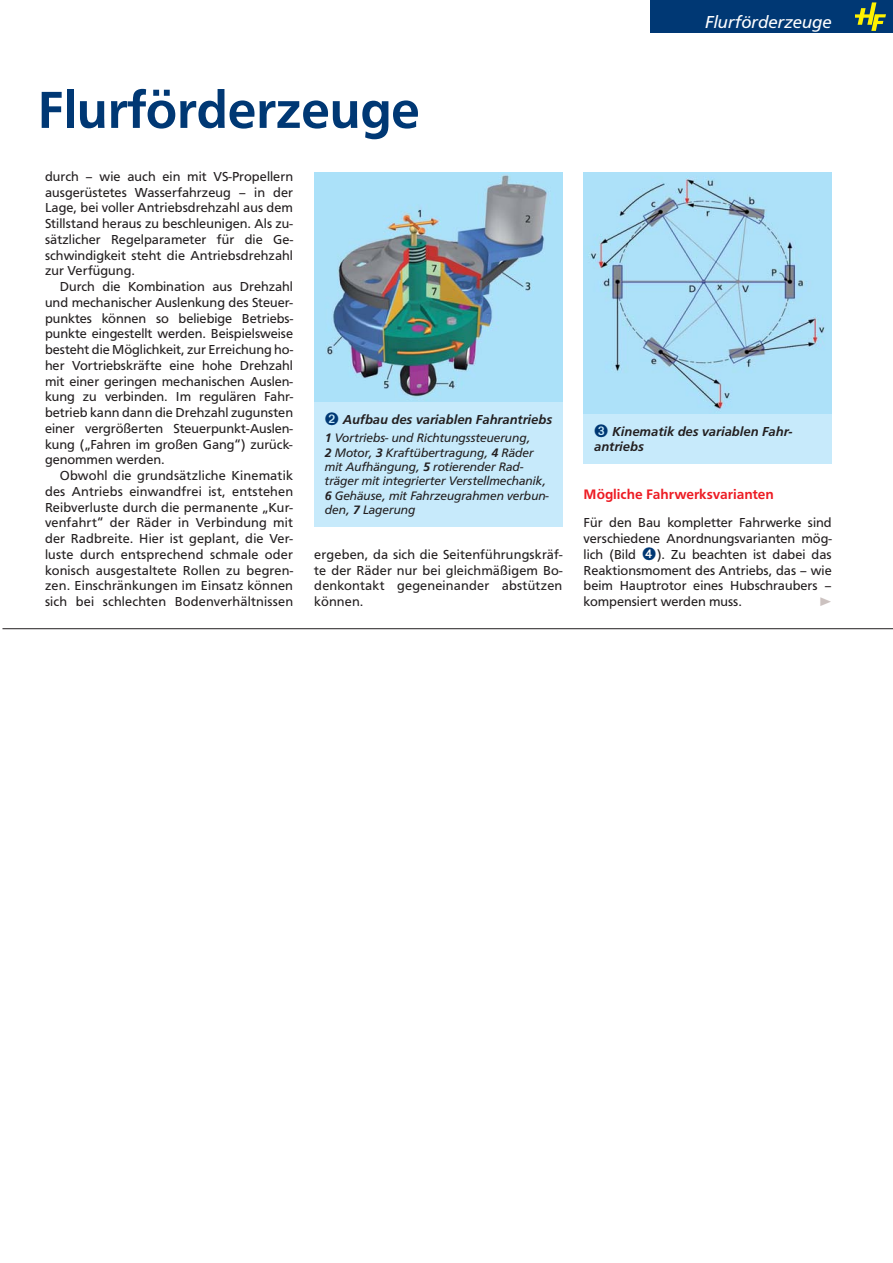
<style>
.page{position:relative;width:893px;height:1263px;background:#fff}
.page>*{position:absolute;margin:0;border:0;box-sizing:border-box;transform-origin:0 0}
.t1{font:500 54px "Frutus T";letter-spacing:-.01em;color:#003874}
.t2{font:italic 18px "Frutus T";color:#fff}
.t3{font:500 14.25px "Frutus T";color:#ed1c24}
.t4{font:13.5px/15.8px "Frutus T";letter-spacing:.005em;color:#231f20;text-align:justify}
.t5{font:italic 500 13.5px/15px "Frutus T";color:#231f20}
.t6{font:italic 12.75px/14.2px "Frutus T";color:#231f20}
.t7{font:12px "Mathematical Pi Six";color:#ccc2c0;scale:1.2 1}
.s1{color:#003874}
.s2{font-weight:500}
</style>
<div class="page">
<hr style="left:2px;top:628px;width:891px;height:1px;background:#231f20">
<div style="left:651px;top:0;width:242px;height:32px;background:#003874"></div>
<svg style="left:855px;top:2px;width:31px;height:29px"></svg>
<div style="left:314px;top:338px;width:248px;height:189px;background:#c7eafb"></div>
<img style="left:314px;top:173px;width:248px;height:228px">
<div style="left:584px;top:338px;width:248px;height:126px;background:#c7eafb"></div>
<img style="left:584px;top:173px;width:248px;height:240px">
<h1 class="t1" style="left:37px;top:84px;width:384px">Flurförderzeuge</h1>
<h2 class="t2" style="left:705px;top:13px;width:128px">Flurförderzeuge</h2>
<p class="t4" style="left:45px;top:169px;width:250px">durch – wie auch ein mit VS-Propellern ausgerüstetes Wasserfahrzeug – in der Lage, bei voller Antriebsdrehzahl aus dem Stillstand heraus zu beschleunigen. Als zu&shy;sätzlicher Regelparameter für die Ge&shy;schwindigkeit steht die Antriebsdrehzahl zur Verfügung.</p>
<p class="t4" style="left:45px;top:279px;width:250px;text-indent:15px">Durch die Kombination aus Drehzahl und mechanischer Auslenkung des Steuer&shy;punktes können so beliebige Betriebs&shy;punkte eingestellt werden. Beispielsweise besteht die Möglichkeit, zur Erreichung ho&shy;her Vortriebskräfte eine hohe Drehzahl mit einer geringen mechanischen Auslen&shy;kung zu verbinden. Im regulären Fahr&shy;betrieb kann dann die Drehzahl zugunsten einer vergrößerten Steuerpunkt-Auslen&shy;kung („Fahren im großen Gang“) zurück&shy;genommen werden.</p>
<p class="t4" style="left:45px;top:468px;width:250px;text-indent:15px">Obwohl die grundsätzliche Kinematik des Antriebs einwandfrei ist, entstehen Reibverluste durch die permanente „Kur&shy;venfahrt“ der Räder in Verbindung mit der Radbreite. Hier ist geplant, die Ver&shy;luste durch entsprechend schmale oder konisch ausgestaltete Rollen zu begren&shy;zen. Einschränkungen im Einsatz können sich bei schlechten Bodenverhältnissen</p>
<p class="t5" style="left:325px;top:412px;width:229px"><span class="s1">➋</span> Aufbau des variablen Fahrantriebs</p>
<p class="t6" style="left:325px;top:432px;width:226px"><span class="s2">1</span> Vortriebs- und Richtungssteuerung,<br><span class="s2">2</span> Motor, <span class="s2">3</span> Kraftübertragung, <span class="s2">4</span> Räder mit Aufhängung, <span class="s2">5</span> rotierender Rad&shy;träger mit integrierter Verstellmechanik, <span class="s2">6</span> Gehäuse, mit Fahrzeugrahmen verbun&shy;den, <span class="s2">7</span> Lagerung</p>
<p class="t5" style="left:594px;top:424px;width:200px"><span class="s1">➌</span> Kinematik des variablen Fahr&shy;antriebs</p>
<p class="t3" style="left:584px;top:487px;width:192px">Mögliche Fahrwerksvarianten</p>
<p class="t4" style="left:584px;top:515px;width:250px">Für den Bau kompletter Fahrwerke sind verschiedene Anordnungsvarianten mög&shy;lich (Bild <span class="s1">➍</span>). Zu beachten ist dabei das Reaktionsmoment des Antriebs, das – wie beim Hauptrotor eines Hubschraubers – kompensiert werden muss.</p>
<p class="t4" style="left:314px;top:547px;width:250px">ergeben, da sich die Seitenführungskräf&shy;te der Räder nur bei gleichmäßigem Bo&shy;denkontakt gegeneinander abstützen können.</p>
<p class="t7" style="left:820px;top:597px;width:11px">-</p>
</div>
